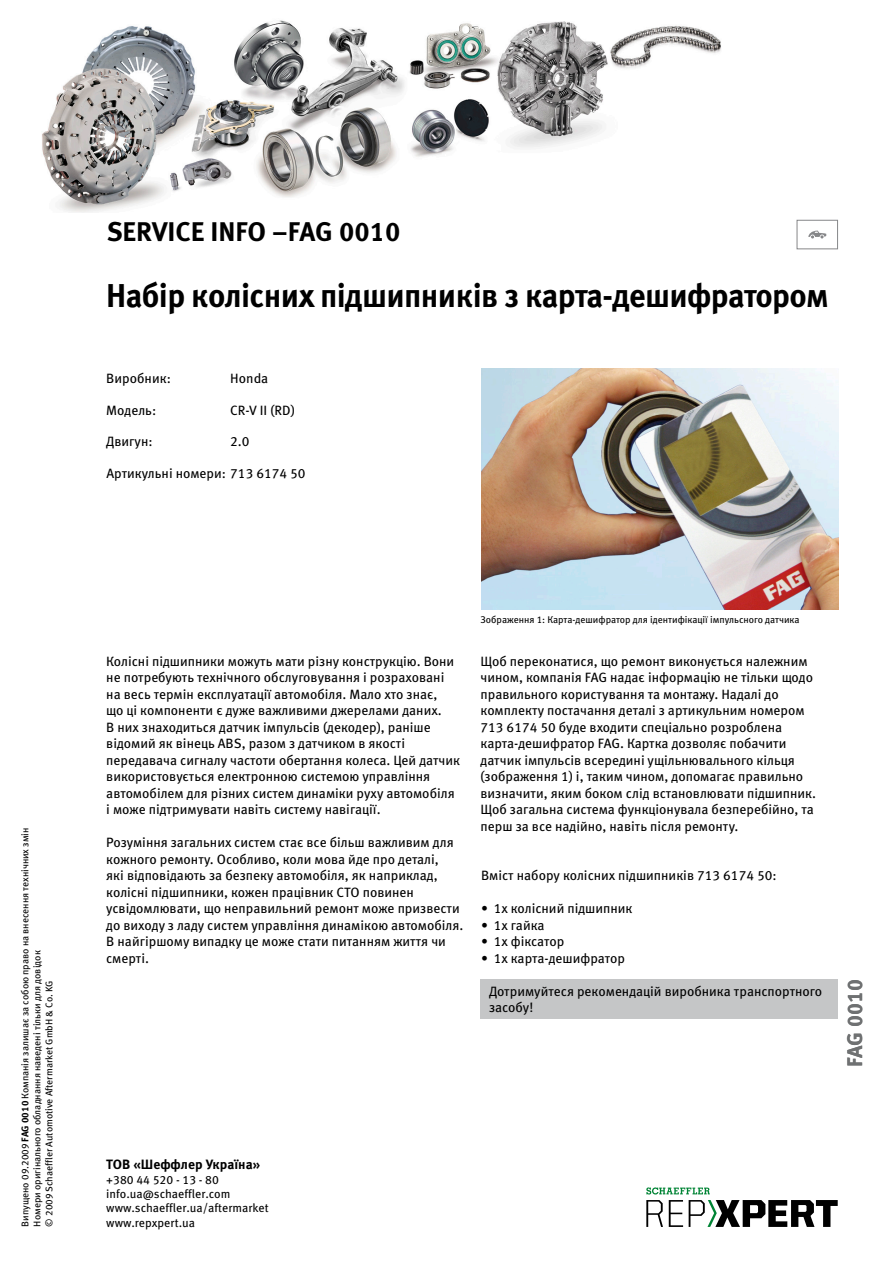
<style>
.page{position:relative;width:893px;height:1263px;background:#fff}
.page>*{position:absolute;margin:0;border:0;box-sizing:border-box;transform-origin:0 0}
.t1{font:700 33px "Meta Pro";letter-spacing:-.02em;color:#000}
.t2{font:700 27px "Meta Pro";color:#000}
.t3{font:700 21px "Meta Pro";color:#6f7172}
.t4{font:13.5px/16.5px "Meta Pro";color:#000}
.t5{font:700 13.5px "Meta Pro";color:#000}
.t6{font:12px/14.4px "Meta Pro";color:#000}
.t7{font:9.75px/12px "Meta Pro";color:#000}
.s1{font-weight:700}
</style>
<div class="page">
<div style="left:480px;top:979px;width:358px;height:40px;background:#c5c6c7"></div>
<img style="left:481px;top:369px;width:357px;height:240px">
<div style="left:797px;top:220px;width:41px;height:29px;border:1px solid #868789"></div>
<svg style="left:808px;top:231px;width:18px;height:7px"></svg>
<img style="left:42px;top:20px;width:679px;height:193px">
<svg style="left:646px;top:1200px;width:17px;height:27px"></svg>
<svg style="left:669px;top:1200px;width:14px;height:27px"></svg>
<svg style="left:689px;top:1200px;width:149px;height:27px"></svg>
<svg style="left:646px;top:1187px;width:64px;height:7px"></svg>
<h2 class="t2" style="left:107px;top:210px;width:295px">SERVICE INFO –FAG 0010</h2>
<h1 class="t1" style="left:106px;top:270px;width:724px">Набір колісних підшипників з карта-дешифратором</h1>
<p class="t4" style="left:106px;top:369px;width:66px">Виробник:</p>
<p class="t4" style="left:230px;top:369px;width:40px">Honda</p>
<p class="t4" style="left:106px;top:401px;width:51px">Модель:</p>
<p class="t4" style="left:230px;top:401px;width:66px">CR-V II (RD)</p>
<p class="t4" style="left:106px;top:432px;width:48px">Двигун:</p>
<p class="t4" style="left:230px;top:432px;width:21px">2.0</p>
<p class="t4" style="left:106px;top:464px;width:201px">Артикульні номери: 713 6174 50</p>
<p class="t7" style="left:19px;top:1226px;width:400px;rotate:-90deg">Випущено 09.2009 <span class="s1">FAG 0010</span> Компанія залишає за собою право на внесення технічних змін<br>Номери оригінального обладнання наведені тільки для довідок<br>© 2009 Schaeffler Automotive Aftermarket GmbH &amp; Co. KG</p>
<p class="t4" style="left:106px;top:652px;width:355px">Колісні підшипники можуть мати різну конструкцію. Вони не потребують технічного обслуговування і розраховані на весь термін експлуатації автомобіля. Мало хто знає,<br>що ці компоненти є дуже важливими джерелами даних.<br>В них знаходиться датчик імпульсів (декодер), раніше відомий як вінець ABS, разом з датчиком в якості передавача сигналу частоти обертання колеса. Цей датчик використовується електронною системою управління автомобілем для різних систем динаміки руху автомобіля і може підтримувати навіть систему навігації.</p>
<p class="t4" style="left:106px;top:833px;width:359px">Розуміння загальних систем стає все більш важливим для кожного ремонту. Особливо, коли мова йде про деталі,<br>які відповідають за безпеку автомобіля, як наприклад, колісні підшипники, кожен працівник СТО повинен усвідомлювати, що неправильний ремонт може призвести до виходу з ладу систем управління динамікою автомобіля.<br>В найгіршому випадку це може стати питанням життя чи смерті.</p>
<p class="t7" style="left:480px;top:613px;width:321px">Зображення 1: Карта-дешифратор для ідентифікації імпульсного датчика</p>
<p class="t4" style="left:480px;top:652px;width:337px">Щоб переконатися, що ремонт виконується належним чином, компанія FAG надає інформацію не тільки щодо правильного користування та монтажу. Надалі до комплекту постачання деталі з артикульним номером 713 6174 50 буде входити спеціально розроблена карта-дешифратор FAG. Картка дозволяє побачити датчик імпульсів всередині ущільнювального кільця (зображення 1) і, таким чином, допомагає правильно визначити, яким боком слід встановлювати підшипник.<br>Щоб загальна система функціонувала безперебійно, та перш за все надійно, навіть після ремонту.</p>
<p class="t4" style="left:481px;top:866px;width:297px">Вміст набору колісних підшипників 713 6174 50:</p>
<p class="t4" style="left:481px;top:899px;width:153px">• 1х колісний підшипник</p>
<p class="t4" style="left:481px;top:916px;width:65px">• 1х гайка</p>
<p class="t4" style="left:481px;top:932px;width:85px">• 1х фіксатор</p>
<p class="t4" style="left:481px;top:949px;width:145px">• 1х карта-дешифратор</p>
<p class="t4" style="left:489px;top:982px;width:335px">Дотримуйтеся рекомендацій виробника транспортного засобу!</p>
<h3 class="t3" style="left:838px;top:1067px;width:89px;rotate:-90deg">FAG 0010</h3>
<p class="t5" style="left:106px;top:1154px;width:155px">ТОВ «Шеффлер Україна»</p>
<p class="t6" style="left:106px;top:1171px;width:164px">+380 44 520 - 13 - 80 info.ua@schaeffler.com www.schaeffler.ua/aftermarket www.repxpert.ua</p>
</div>
